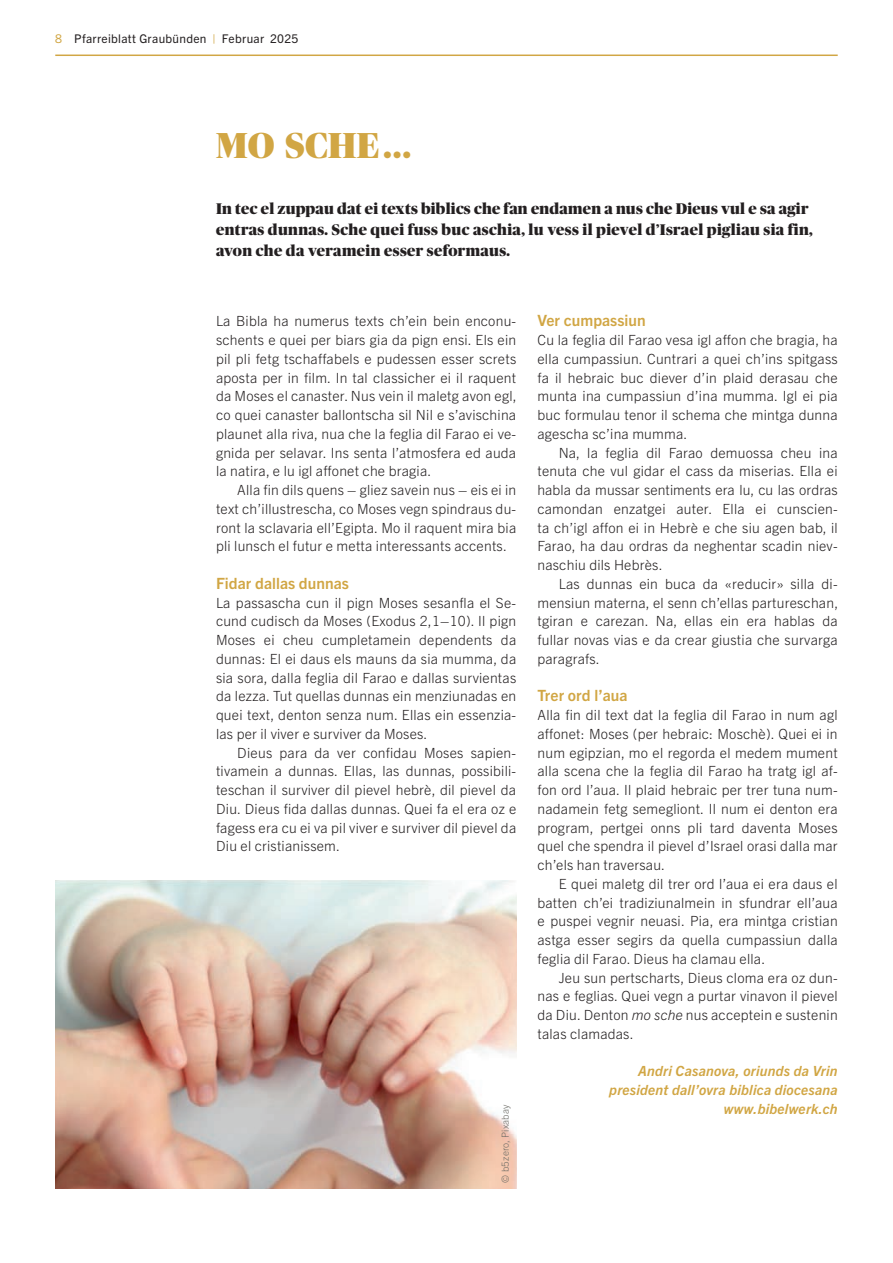
<style>
.page{position:relative;width:893px;height:1263px;background:#fff}
.page>*{position:absolute;margin:0;border:0;box-sizing:border-box;transform-origin:0 0}
.t1{font:900 36px "Publico Banner";letter-spacing:.015em;color:#d1a644}
.t2{font:700 15.6px "Trade Gothic Next LT Pro";letter-spacing:.005em;color:#d1a644}
.t3{font:900 15.3px/21px "Publico Banner";letter-spacing:.025em;color:#231f20}
.t4{font:300 14.1px/18.8px "Trade Gothic Next LT Pro";letter-spacing:.015em;color:#231f20;text-align:justify}
.t5{font:italic 700 14.1px/18.8px "Trade Gothic Next LT Pro";letter-spacing:.015em;color:#d1a644;text-align:right}
.t6{font:12px "Trade Gothic Next LT Pro";letter-spacing:.025em;color:#231f20}
.t7{font:300 9.75px "Trade Gothic Next LT Pro";letter-spacing:.015em;color:#6e6c66}
.s1{color:#d1a644}
.s2{font-style:italic}
</style>
<div class="page">
<hr style="left:55px;top:55px;width:783px;height:1px;background:#d1a644">
<img style="left:55px;top:880px;width:461px;height:309px">
<p class="t6" style="left:55px;top:31px;width:245px"><span class="s1">8</span> Pfarreiblatt Graubünden <span class="s1">|</span> Februar 2025</p>
<h1 class="t1" style="left:216px;top:125px;width:196px">MO SCHE...</h1>
<p class="t3" style="left:216px;top:198px;width:598px">In tec el zuppau dat ei texts biblics che fan endamen a nus che Dieus vul e sa agir entras dunnas. Sche quei fuss buc aschia, lu vess il pievel d’Israel pigliau sia fin, avon che da veramein esser seformaus.</p>
<p class="t4" style="left:216px;top:311px;width:302px">La Bibla ha numerus texts ch’ein bein enconu&shy;schents e quei per biars gia da pign ensi. Els ein pil pli fetg tschaffabels e pudessen esser screts aposta per in film. In tal classicher ei il raquent da Moses el canaster. Nus vein il maletg avon egl, co quei canaster ballontscha sil Nil e s’avischina plaunet alla riva, nua che la feglia dil Farao ei ve&shy;gnida per selavar. Ins senta l’atmosfera ed auda la natira, e lu igl affonet che bragia.</p>
<p class="t4" style="left:216px;top:480px;width:302px;text-indent:21px">Alla fin dils quens – gliez savein nus – eis ei in text ch’illustrescha, co Moses vegn spindraus du&shy;ront la sclavaria ell’Egipta. Mo il raquent mira bia pli lunsch el futur e metta interessants accents.</p>
<p class="t2" style="left:216px;top:572px;width:134px">Fidar dallas dunnas</p>
<p class="t4" style="left:216px;top:592px;width:302px">La passascha cun il pign Moses sesanfla el Se&shy;cund cudisch da Moses (Exodus 2,1–10). Il pign Moses ei cheu cumpletamein dependents da dunnas: El ei daus els mauns da sia mumma, da sia sora, dalla feglia dil Farao e dallas survientas da lezza. Tut quellas dunnas ein menziunadas en quei text, denton senza num. Ellas ein essenzia&shy;las per il viver e surviver da Moses.</p>
<p class="t4" style="left:216px;top:742px;width:302px;text-indent:21px">Dieus para da ver confidau Moses sapien&shy;tivamein a dunnas. Ellas, las dunnas, possibili&shy;teschan il surviver dil pievel hebrè, dil pievel da Diu. Dieus fida dallas dunnas. Quei fa el era oz e fagess era cu ei va pil viver e surviver dil pievel da Diu el cristianissem.</p>
<p class="t7" style="left:499px;top:1182px;width:79px;rotate:-90deg">© b5zero, Pixabay</p>
<p class="t2" style="left:537px;top:310px;width:110px">Ver cumpassiun</p>
<p class="t4" style="left:537px;top:330px;width:302px">Cu la feglia dil Farao vesa igl affon che bragia, ha ella cumpassiun. Cuntrari a quei ch’ins spitgass fa il hebraic buc diever d’in plaid derasau che munta ina cumpassiun d’ina mumma. Igl ei pia buc formulau tenor il schema che mintga dunna agescha sc’ina mumma.</p>
<p class="t4" style="left:537px;top:442px;width:302px;text-indent:21px">Na, la feglia dil Farao demuossa cheu ina tenuta che vul gidar el cass da miserias. Ella ei habla da mussar sentiments era lu, cu las ordras camondan enzatgei auter. Ella ei cunscien&shy;ta ch’igl affon ei in Hebrè e che siu agen bab, il Farao, ha dau ordras da neghentar scadin niev&shy;naschiu dils Hebrès.</p>
<p class="t4" style="left:537px;top:573px;width:302px;text-align:left;text-indent:21px">Las dunnas ein buca da «reducir» silla di&shy;mensiun materna, el senn ch’ellas partureschan, tgiran e carezan. Na, ellas ein era hablas da fullar novas vias e da crear giustia che survarga paragrafs.</p>
<p class="t2" style="left:537px;top:685px;width:92px">Trer ord l’aua</p>
<p class="t4" style="left:537px;top:705px;width:302px">Alla fin dil text dat la feglia dil Farao in num agl affonet: Moses (per hebraic: Moschè). Quei ei in num egipzian, mo el regorda el medem mument alla scena che la feglia dil Farao ha tratg igl af&shy;fon ord l’aua. Il plaid hebraic per trer tuna num&shy;nadamein fetg semegliont. Il num ei denton era program, pertgei onns pli tard daventa Moses quel che spendra il pievel d’Israel orasi dalla mar ch’els han traversau.</p>
<p class="t4" style="left:537px;top:873px;width:302px;text-indent:21px">E quei maletg dil trer ord l’aua ei era daus el batten ch’ei tradiziunalmein in sfundrar ell’aua e puspei vegnir neuasi. Pia, era mintga cristian astga esser segirs da quella cumpassiun dalla feglia dil Farao. Dieus ha clamau ella.</p>
<p class="t4" style="left:537px;top:967px;width:302px;text-indent:21px">Jeu sun pertscharts, Dieus cloma era oz dun&shy;nas e feglias. Quei vegn a purtar vinavon il pievel da Diu. Denton <span class="s2">mo sche</span> nus acceptein e sustenin talas clamadas.</p>
<p class="t5" style="left:609px;top:1061px;width:230px">Andri Casanova, oriunds da Vrin president dall’ovra biblica diocesana www.bibelwerk.ch</p>
</div>
